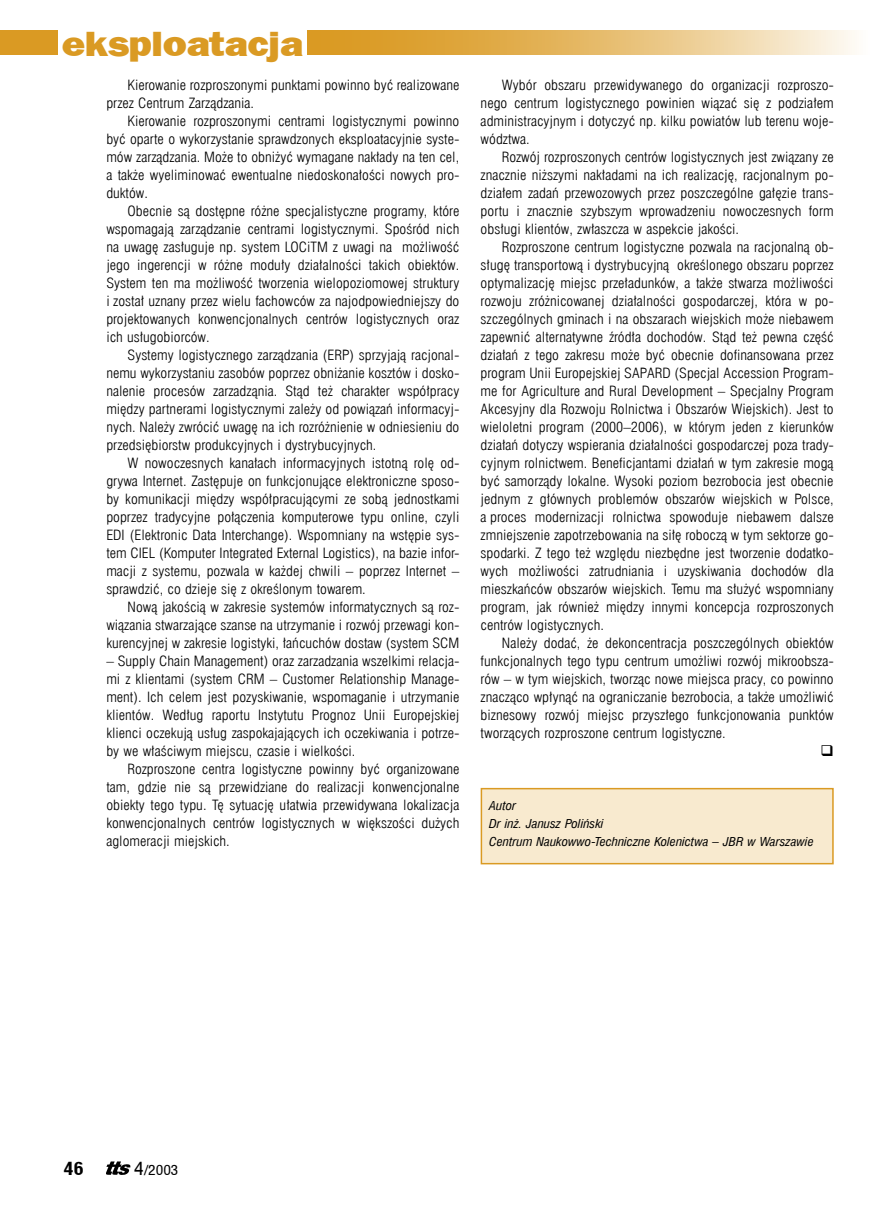
<style>
.page{position:relative;width:872px;height:1212px;background:#fff}
.page>*{position:absolute;margin:0;border:0;box-sizing:border-box;transform-origin:0 0}
.t1{font:36px "Frankfurt Goth Hvypl";color:#da9a23;scale:1.1 1}
.t2{font:700 18px "Switzerland Condpl";color:#000;scale:1.1 1}
.tekst{font:13.8px/18px "Swis 721 Lt Cn EU Normal";color:#000;text-align:justify;scale:1.1 1}
.t3{font:13.8px "Switzerland Condpl";color:#000;scale:1.1 1}
.autor_stopka{font:12px "Swis 721 Cn EU Italic";color:#000;scale:1.1 1}
.s1{font-size:18px}
</style>
<div class="page">
<div style="left:0;top:30px;width:57px;height:25px;background:#da9a23"></div>
<svg style="left:307px;top:30px;width:548px;height:25px;background:#e7bd71"></svg>
<svg style="left:106px;top:1161px;width:24px;height:14px"></svg>
<div style="left:481px;top:789px;width:352px;height:75px;background:#f8eacf"></div>
<div style="left:480px;top:788px;width:353px;height:76px;border:2px solid #da9a23"></div>
<h1 class="t1" style="left:62px;top:21px;width:221px">eksploatacja</h1>
<p class="tekst" style="left:106px;top:76px;width:322px;text-indent:21px">Kierowanie rozproszonymi punktami powinno być realizowane przez Centrum Zarządzania.</p>
<p class="tekst" style="left:106px;top:112px;width:322px;text-indent:21px">Kierowanie rozproszonymi centrami logistycznymi powinno być oparte o wykorzystanie sprawdzonych eksploatacyjnie syste&shy;mów zarządzania. Może to obniżyć wymagane nakłady na ten cel, a także wyeliminować ewentualne niedoskonałości nowych pro&shy;duktów.</p>
<p class="tekst" style="left:106px;top:202px;width:322px;text-indent:21px">Obecnie są dostępne różne specjalistyczne programy, które wspomagają zarządzanie centrami logistycznymi. Spośród nich na uwagę zasługuje np. system LOCiTM z uwagi na możliwość jego ingerencji w różne moduły działalności takich obiektów.<br>System ten ma możliwość tworzenia wielopoziomowej struktury i został uznany przez wielu fachowców za najodpowiedniejszy do projektowanych konwencjonalnych centrów logistycznych oraz ich usługobiorców.</p>
<p class="tekst" style="left:106px;top:346px;width:322px;text-indent:21px">Systemy logistycznego zarządzania (ERP) sprzyjają racjonal&shy;nemu wykorzystaniu zasobów poprzez obniżanie kosztów i dosko&shy;nalenie procesów zarzadząnia. Stąd też charakter współpracy między partnerami logistycznymi zależy od powiązań informacyj&shy;nych. Należy zwrócić uwagę na ich rozróżnienie w odniesieniu do przedsiębiorstw produkcyjnych i dystrybucyjnych.</p>
<p class="tekst" style="left:106px;top:454px;width:322px;text-indent:21px">W nowoczesnych kanałach informacyjnych istotną rolę od&shy;grywa Internet. Zastępuje on funkcjonujące elektroniczne sposo&shy;by komunikacji między współpracującymi ze sobą jednostkami poprzez tradycyjne połączenia komputerowe typu online, czyli EDI (Elektronic Data Interchange). Wspomniany na wstępie sys&shy;tem CIEL (Komputer Integrated External Logistics), na bazie infor&shy;macji z systemu, pozwala w każdej chwili – poprzez Internet – sprawdzić, co dzieje się z określonym towarem.</p>
<p class="tekst" style="left:106px;top:598px;width:322px;text-indent:21px">Nową jakością w zakresie systemów informatycznych są roz&shy;wiązania stwarzające szanse na utrzymanie i rozwój przewagi kon&shy;kurencyjnej w zakresie logistyki, łańcuchów dostaw (system SCM</p>
<p class="tekst" style="left:106px;top:652px;width:322px">– Supply Chain Management) oraz zarzadzania wszelkimi relacja&shy;mi z klientami (system CRM – Customer Relationship Manage&shy;ment). Ich celem jest pozyskiwanie, wspomaganie i utrzymanie klientów. Według raportu Instytutu Prognoz Unii Europejskiej klienci oczekują usług zaspokajających ich oczekiwania i potrze&shy;by we właściwym miejscu, czasie i wielkości.</p>
<p class="tekst" style="left:106px;top:760px;width:322px;text-indent:21px">Rozproszone centra logistyczne powinny być organizowane tam, gdzie nie są przewidziane do realizacji konwencjonalne obiekty tego typu. Tę sytuację ułatwia przewidywana lokalizacja konwencjonalnych centrów logistycznych w większości dużych aglomeracji miejskich.</p>
<p class="tekst" style="left:480px;top:76px;width:322px;text-indent:21px">Wybór obszaru przewidywanego do organizacji rozproszo&shy;nego centrum logistycznego powinien wiązać się z podziałem administracyjnym i dotyczyć np. kilku powiatów lub terenu woje&shy;wództwa.</p>
<p class="tekst" style="left:480px;top:148px;width:322px;text-indent:21px">Rozwój rozproszonych centrów logistycznych jest związany ze znacznie niższymi nakładami na ich realizację, racjonalnym po&shy;działem zadań przewozowych przez poszczególne gałęzie trans&shy;portu i znacznie szybszym wprowadzeniu nowoczesnych form obsługi klientów, zwłaszcza w aspekcie jakości.</p>
<p class="tekst" style="left:480px;top:238px;width:322px;text-indent:21px">Rozproszone centrum logistyczne pozwala na racjonalną ob&shy;sługę transportową i dystrybucyjną określonego obszaru poprzez optymalizację miejsc przeładunków, a także stwarza możliwości rozwoju zróżnicowanej działalności gospodarczej, która w po&shy;szczególnych gminach i na obszarach wiejskich może niebawem zapewnić alternatywne źródła dochodów. Stąd też pewna część działań z tego zakresu może być obecnie dofinansowana przez program Unii Europejskiej SAPARD (Specjal Accession Program&shy;me for Agriculture and Rural Development – Specjalny Program Akcesyjny dla Rozwoju Rolnictwa i Obszarów Wiejskich). Jest to wieloletni program (2000–2006), w którym jeden z kierunków działań dotyczy wspierania działalności gospodarczej poza trady&shy;cyjnym rolnictwem. Beneficjantami działań w tym zakresie mogą być samorządy lokalne. Wysoki poziom bezrobocia jest obecnie jednym z głównych problemów obszarów wiejskich w Polsce, a proces modernizacji rolnictwa spowoduje niebawem dalsze zmniejszenie zapotrzebowania na siłę roboczą w tym sektorze go&shy;spodarki. Z tego też względu niezbędne jest tworzenie dodatko&shy;wych możliwości zatrudniania i uzyskiwania dochodów dla mieszkańców obszarów wiejskich. Temu ma służyć wspomniany program, jak również między innymi koncepcja rozproszonych centrów logistycznych.</p>
<p class="tekst" style="left:480px;top:634px;width:322px;text-indent:21px">Należy dodać, że dekoncentracja poszczególnych obiektów funkcjonalnych tego typu centrum umożliwi rozwój mikroobsza&shy;rów – w tym wiejskich, tworząc nowe miejsca pracy, co powinno znacząco wpłynąć na ograniczanie bezrobocia, a także umożliwić biznesowy rozwój miejsc przyszłego funkcjonowania punktów tworzących rozproszone centrum logistyczne.</p>
<p class="autor_stopka" style="left:489px;top:798px;width:26px">Autor</p>
<p class="autor_stopka" style="left:489px;top:816px;width:106px">Dr inż. Janusz Poliński</p>
<p class="autor_stopka" style="left:489px;top:834px;width:296px">Centrum Naukowwo-Techniczne Kolenictwa – JBR w Warszawie</p>
<h2 class="t2" style="left:64px;top:1157px;width:19px">46</h2>
<p class="t3" style="left:134px;top:1160px;width:42px"><span class="s1">4</span>/2003</p>
</div>
